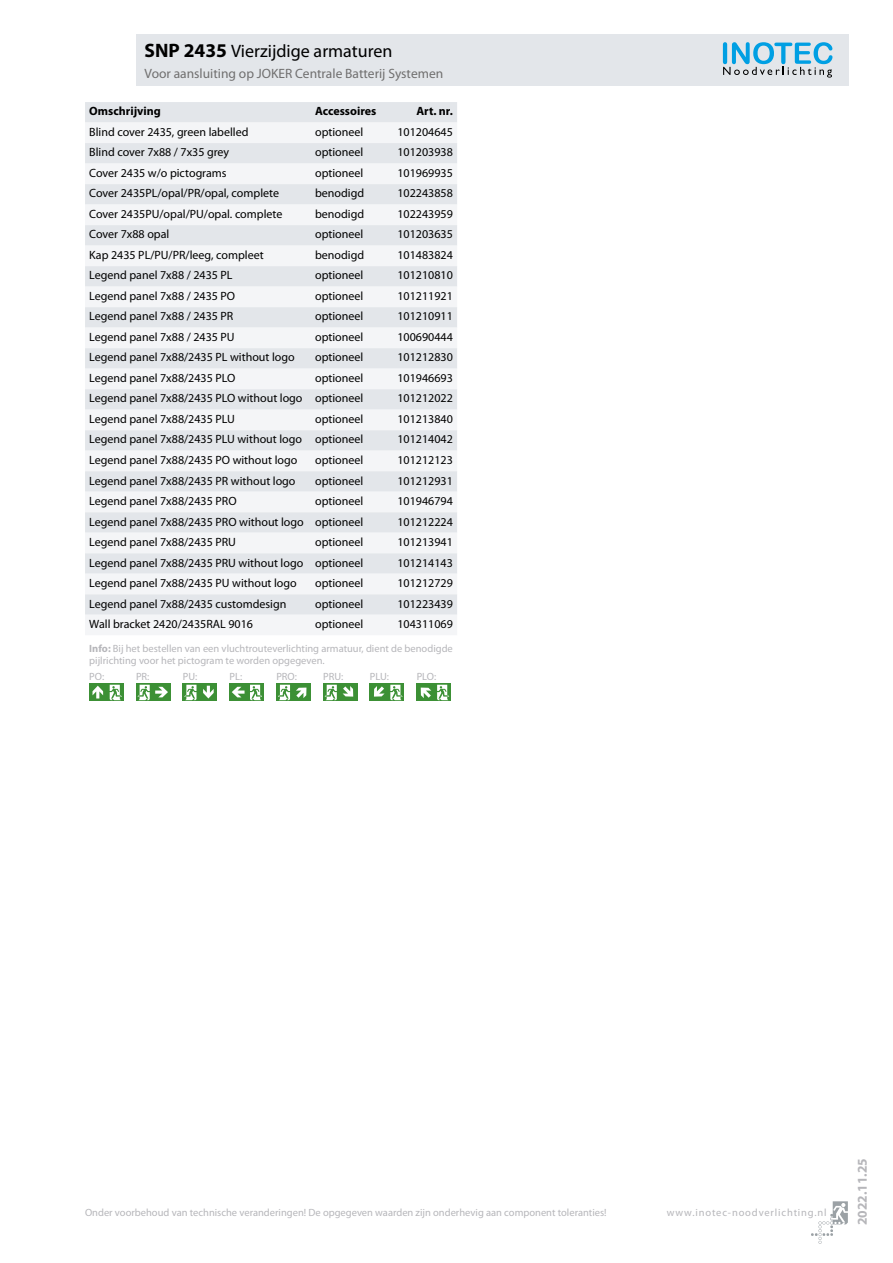
<style>
.page{position:relative;width:893px;height:1263px;background:#fff}
.page>*{position:absolute;margin:0;border:0;box-sizing:border-box;transform-origin:0 0}
.t1{font:18px "Myriad Pro";color:#000}
.t2{font:13.5px "Myriad Pro";color:#706f6f}
.t3{font:700 13.5px "Myriad Pro";color:#b6b6ba}
.t4{font:12px "Myriad Pro";color:#000}
.t5{font:700 12px "Myriad Pro";color:#000}
.t6{font:10.5px/12.6px "Myriad Pro";color:#b6b6ba}
.t7{font:10.5px "Myriad Pro";letter-spacing:.08em;color:#b6b6ba}
.s1{font-weight:700;font-size:19.5px}
.s2{font-weight:700}
</style>
<div class="page">
<svg style="left:811px;top:1201px;width:37px;height:43px"></svg>
<div style="left:136px;top:34px;width:712px;height:51px;background:#e3e6ea"></div>
<svg style="left:723px;top:42px;width:109px;height:36px"></svg>
<div style="left:85px;top:102px;width:372px;height:21px;background:#e3e6ea"></div>
<svg style="left:85px;top:123px;width:372px;height:512px;fill:#f4f5f7"></svg>
<svg style="left:106px;top:684px;width:17px;height:17px"></svg>
<svg style="left:110px;top:685px;width:12px;height:15px"></svg>
<div style="left:89px;top:684px;width:17px;height:17px;background:#3c9035"></div>
<svg style="left:93px;top:686px;width:10px;height:12px"></svg>
<div style="left:136px;top:684px;width:17px;height:17px;background:#3c9035"></div>
<div style="left:153px;top:684px;width:17px;height:17px;background:#3c9035"></div>
<svg style="left:138px;top:685px;width:30px;height:15px"></svg>
<svg style="left:183px;top:684px;width:17px;height:17px"></svg>
<svg style="left:184px;top:685px;width:12px;height:15px"></svg>
<div style="left:200px;top:684px;width:17px;height:17px;background:#3c9035"></div>
<svg style="left:203px;top:686px;width:11px;height:12px"></svg>
<div style="left:230px;top:684px;width:17px;height:17px;background:#3c9035"></div>
<div style="left:247px;top:684px;width:17px;height:17px;background:#3c9035"></div>
<svg style="left:232px;top:685px;width:30px;height:15px"></svg>
<div style="left:276px;top:684px;width:17px;height:17px;background:#3c9035"></div>
<svg style="left:278px;top:685px;width:12px;height:15px"></svg>
<div style="left:293px;top:684px;width:17px;height:17px;background:#3c9035"></div>
<svg style="left:296px;top:687px;width:10px;height:11px"></svg>
<div style="left:323px;top:684px;width:17px;height:17px;background:#3c9035"></div>
<svg style="left:325px;top:685px;width:12px;height:15px"></svg>
<div style="left:340px;top:684px;width:17px;height:17px;background:#3c9035"></div>
<svg style="left:343px;top:686px;width:10px;height:11px"></svg>
<div style="left:387px;top:684px;width:17px;height:17px;background:#3c9035"></div>
<div style="left:370px;top:684px;width:17px;height:17px;background:#3c9035"></div>
<svg style="left:374px;top:685px;width:28px;height:15px"></svg>
<div style="left:434px;top:684px;width:17px;height:17px;background:#3c9035"></div>
<svg style="left:437px;top:685px;width:12px;height:15px"></svg>
<div style="left:417px;top:684px;width:17px;height:17px;background:#3c9035"></div>
<svg style="left:421px;top:687px;width:10px;height:11px"></svg>
<h1 class="t1" style="left:145px;top:40px;width:249px"><span class="s1">SNP 2435</span> Vierzijdige armaturen</h1>
<p class="t2" style="left:145px;top:65px;width:300px">Voor aansluiting op JOKER Centrale Batterij Systemen</p>
<p class="t5" style="left:89px;top:103px;width:73px">Omschrijving</p>
<p class="t5" style="left:315px;top:103px;width:63px">Accessoires</p>
<p class="t5" style="left:416px;top:103px;width:38px">Art. nr.</p>
<p class="t4" style="left:89px;top:124px;width:161px">Blind cover 2435, green labelled</p>
<p class="t4" style="left:315px;top:124px;width:50px">optioneel</p>
<p class="t4" style="left:397px;top:124px;width:57px">101204645</p>
<p class="t4" style="left:89px;top:145px;width:141px">Blind cover 7x88 / 7x35 grey</p>
<p class="t4" style="left:315px;top:145px;width:50px">optioneel</p>
<p class="t4" style="left:397px;top:145px;width:57px">101203938</p>
<p class="t4" style="left:89px;top:165px;width:139px">Cover 2435 w/o pictograms</p>
<p class="t4" style="left:315px;top:165px;width:50px">optioneel</p>
<p class="t4" style="left:397px;top:165px;width:57px">101969935</p>
<p class="t4" style="left:89px;top:186px;width:191px">Cover 2435PL/opal/PR/opal, complete</p>
<p class="t4" style="left:315px;top:186px;width:51px">benodigd</p>
<p class="t4" style="left:397px;top:186px;width:57px">102243858</p>
<p class="t4" style="left:89px;top:206px;width:195px">Cover 2435PU/opal/PU/opal. complete</p>
<p class="t4" style="left:315px;top:206px;width:51px">benodigd</p>
<p class="t4" style="left:397px;top:206px;width:57px">102243959</p>
<p class="t4" style="left:89px;top:227px;width:82px">Cover 7x88 opal</p>
<p class="t4" style="left:315px;top:227px;width:50px">optioneel</p>
<p class="t4" style="left:397px;top:227px;width:57px">101203635</p>
<p class="t4" style="left:89px;top:247px;width:176px">Kap 2435 PL/PU/PR/leeg, compleet</p>
<p class="t4" style="left:315px;top:247px;width:51px">benodigd</p>
<p class="t4" style="left:397px;top:247px;width:57px">101483824</p>
<p class="t4" style="left:89px;top:268px;width:145px">Legend panel 7x88 / 2435 PL</p>
<p class="t4" style="left:315px;top:268px;width:50px">optioneel</p>
<p class="t4" style="left:397px;top:268px;width:57px">101210810</p>
<p class="t4" style="left:89px;top:288px;width:147px">Legend panel 7x88 / 2435 PO</p>
<p class="t4" style="left:315px;top:288px;width:50px">optioneel</p>
<p class="t4" style="left:397px;top:288px;width:57px">101211921</p>
<p class="t4" style="left:89px;top:309px;width:146px">Legend panel 7x88 / 2435 PR</p>
<p class="t4" style="left:315px;top:309px;width:50px">optioneel</p>
<p class="t4" style="left:397px;top:309px;width:57px">101210911</p>
<p class="t4" style="left:89px;top:329px;width:147px">Legend panel 7x88 / 2435 PU</p>
<p class="t4" style="left:315px;top:329px;width:50px">optioneel</p>
<p class="t4" style="left:397px;top:329px;width:57px">100690444</p>
<p class="t4" style="left:89px;top:350px;width:207px">Legend panel 7x88/2435 PL without logo</p>
<p class="t4" style="left:315px;top:350px;width:50px">optioneel</p>
<p class="t4" style="left:397px;top:350px;width:57px">101212830</p>
<p class="t4" style="left:89px;top:370px;width:148px">Legend panel 7x88/2435 PLO</p>
<p class="t4" style="left:315px;top:370px;width:50px">optioneel</p>
<p class="t4" style="left:397px;top:370px;width:57px">101946693</p>
<p class="t4" style="left:89px;top:391px;width:276px">Legend panel 7x88/2435 PLO without logo optioneel</p>
<p class="t4" style="left:397px;top:391px;width:57px">101212022</p>
<p class="t4" style="left:89px;top:411px;width:147px">Legend panel 7x88/2435 PLU</p>
<p class="t4" style="left:315px;top:411px;width:50px">optioneel</p>
<p class="t4" style="left:397px;top:411px;width:57px">101213840</p>
<p class="t4" style="left:89px;top:432px;width:276px">Legend panel 7x88/2435 PLU without logo optioneel</p>
<p class="t4" style="left:397px;top:432px;width:57px">101214042</p>
<p class="t4" style="left:89px;top:453px;width:210px">Legend panel 7x88/2435 PO without logo</p>
<p class="t4" style="left:315px;top:453px;width:50px">optioneel</p>
<p class="t4" style="left:397px;top:453px;width:57px">101212123</p>
<p class="t4" style="left:89px;top:473px;width:208px">Legend panel 7x88/2435 PR without logo</p>
<p class="t4" style="left:315px;top:473px;width:50px">optioneel</p>
<p class="t4" style="left:397px;top:473px;width:57px">101212931</p>
<p class="t4" style="left:89px;top:494px;width:149px">Legend panel 7x88/2435 PRO</p>
<p class="t4" style="left:315px;top:494px;width:50px">optioneel</p>
<p class="t4" style="left:397px;top:494px;width:57px">101946794</p>
<p class="t4" style="left:89px;top:514px;width:276px">Legend panel 7x88/2435 PRO without logo optioneel</p>
<p class="t4" style="left:397px;top:514px;width:57px">101212224</p>
<p class="t4" style="left:89px;top:535px;width:148px">Legend panel 7x88/2435 PRU</p>
<p class="t4" style="left:315px;top:535px;width:50px">optioneel</p>
<p class="t4" style="left:397px;top:535px;width:57px">101213941</p>
<p class="t4" style="left:89px;top:555px;width:276px">Legend panel 7x88/2435 PRU without logo optioneel</p>
<p class="t4" style="left:397px;top:555px;width:57px">101214143</p>
<p class="t4" style="left:89px;top:576px;width:209px">Legend panel 7x88/2435 PU without logo</p>
<p class="t4" style="left:315px;top:576px;width:50px">optioneel</p>
<p class="t4" style="left:397px;top:576px;width:57px">101212729</p>
<p class="t4" style="left:89px;top:596px;width:199px">Legend panel 7x88/2435 customdesign</p>
<p class="t4" style="left:315px;top:596px;width:50px">optioneel</p>
<p class="t4" style="left:397px;top:596px;width:57px">101223439</p>
<p class="t4" style="left:89px;top:617px;width:165px">Wall bracket 2420/2435RAL 9016</p>
<p class="t4" style="left:315px;top:617px;width:50px">optioneel</p>
<p class="t4" style="left:397px;top:617px;width:57px">104311069</p>
<p class="t6" style="left:89px;top:642px;width:365px"><span class="s2">Info:</span> Bij het bestellen van een vluchtrouteverlichting armatuur, dient de benodigde pijlrichting voor het pictogram te worden opgegeven.</p>
<p class="t6" style="left:89px;top:670px;width:16px">PO:</p>
<p class="t6" style="left:136px;top:670px;width:15px">PR:</p>
<p class="t6" style="left:183px;top:670px;width:16px">PU:</p>
<p class="t6" style="left:230px;top:670px;width:14px">PL:</p>
<p class="t6" style="left:276px;top:670px;width:22px">PRO:</p>
<p class="t6" style="left:323px;top:670px;width:22px">PRU:</p>
<p class="t6" style="left:370px;top:670px;width:21px">PLU:</p>
<p class="t6" style="left:417px;top:670px;width:21px">PLO:</p>
<p class="t6" style="left:85px;top:1205px;width:523px">Onder voorbehoud van technische veranderingen! De opgegeven waarden zijn onderhevig aan component toleranties!</p>
<p class="t7" style="left:667px;top:1205px;width:161px">www.inotec-noodverlichting.nl</p>
<p class="t3" style="left:854px;top:1225px;width:68px;rotate:-90deg">2022.11.25</p>
</div>
